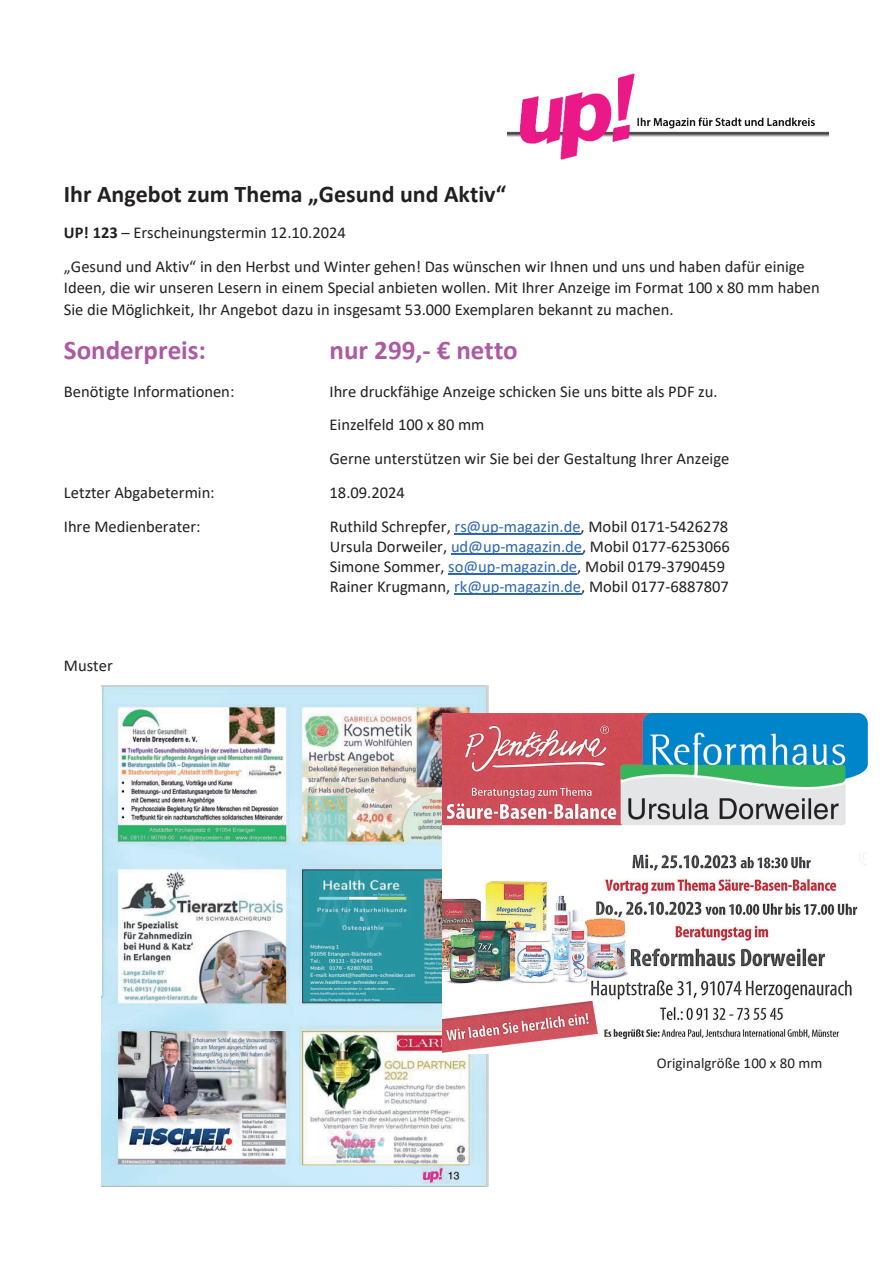
<style>
.page{position:relative;width:893px;height:1263px;background:#fff}
.page>*{position:absolute;margin:0;border:0;box-sizing:border-box;transform-origin:0 0}
.t1{font:700 27px "Calibri";color:#ad59a3}
.t2{font:700 24px "Calibri";color:#231f20}
.t3{font:16.5px/33.6px "Calibri";color:#231f20}
.t4{font:15px "Calibri";color:#231f20}
.s1{font-weight:700}
.s2{color:#2b67b2}
</style>
<div class="page">
<hr style="left:455px;top:533px;width:126px;height:1px;background:#2b67b2">
<hr style="left:451px;top:553px;width:131px;height:1px;background:#2b67b2">
<hr style="left:448px;top:574px;width:129px;height:1px;background:#2b67b2">
<hr style="left:454px;top:594px;width:127px;height:1px;background:#2b67b2">
<img style="left:507px;top:73px;width:321px;height:87px">
<img style="left:102px;top:686px;width:386px;height:501px">
<img style="left:442px;top:713px;width:425px;height:340px">
<h2 class="t2" style="left:64px;top:177px;width:444px">Ihr Angebot zum Thema „Gesund und Aktiv“</h2>
<p class="t3" style="left:64px;top:215px;width:742px"><span class="s1">UP! 123</span> – Erscheinungstermin 12.10.2024<br>„Gesund und Aktiv“ in den Herbst und Winter gehen! Das wünschen wir Ihnen und uns und haben dafür einige</p>
<p class="t3" style="left:64px;top:277px;width:757px;line-height:21.8px">Ideen, die wir unseren Lesern in einem Special anbieten wollen. Mit Ihrer Anzeige im Format 100 x 80 mm haben<br>Sie die Möglichkeit, Ihr Angebot dazu in insgesamt 53.000 Exemplaren bekannt zu machen.</p>
<h1 class="t1" style="left:64px;top:331px;width:144px">Sonderpreis:</h1>
<h1 class="t1" style="left:329px;top:331px;width:190px">nur 299,- € netto</h1>
<p class="t3" style="left:64px;top:374px;width:172px">Benötigte Informationen:</p>
<p class="t3" style="left:329px;top:374px;width:401px">Ihre druckfähige Anzeige schicken Sie uns bitte als PDF zu.<br>Einzelfeld 100 x 80 mm<br>Gerne unterstützen wir Sie bei der Gestaltung Ihrer Anzeige</p>
<p class="t3" style="left:64px;top:475px;width:152px">Letzter Abgabetermin:</p>
<p class="t3" style="left:329px;top:475px;width:77px">18.09.2024</p>
<p class="t3" style="left:64px;top:509px;width:138px">Ihre Medienberater:</p>
<p class="t3" style="left:330px;top:515px;width:401px;line-height:20.1px">Ruthild Schrepfer, <span class="s2">rs@up-magazin.de</span>, Mobil 0171-5426278<br>Ursula Dorweiler, <span class="s2">ud@up-magazin.de</span>, Mobil 0177-6253066<br>Simone Sommer, <span class="s2">so@up-magazin.de</span>, Mobil 0179-3790459<br>Rainer Krugmann, <span class="s2">rk@up-magazin.de</span>, Mobil 0177-6887807</p>
<p class="t3" style="left:64px;top:648px;width:50px">Muster</p>
<p class="t4" style="left:657px;top:1053px;width:167px">Originalgröße 100 x 80 mm</p>
</div>
